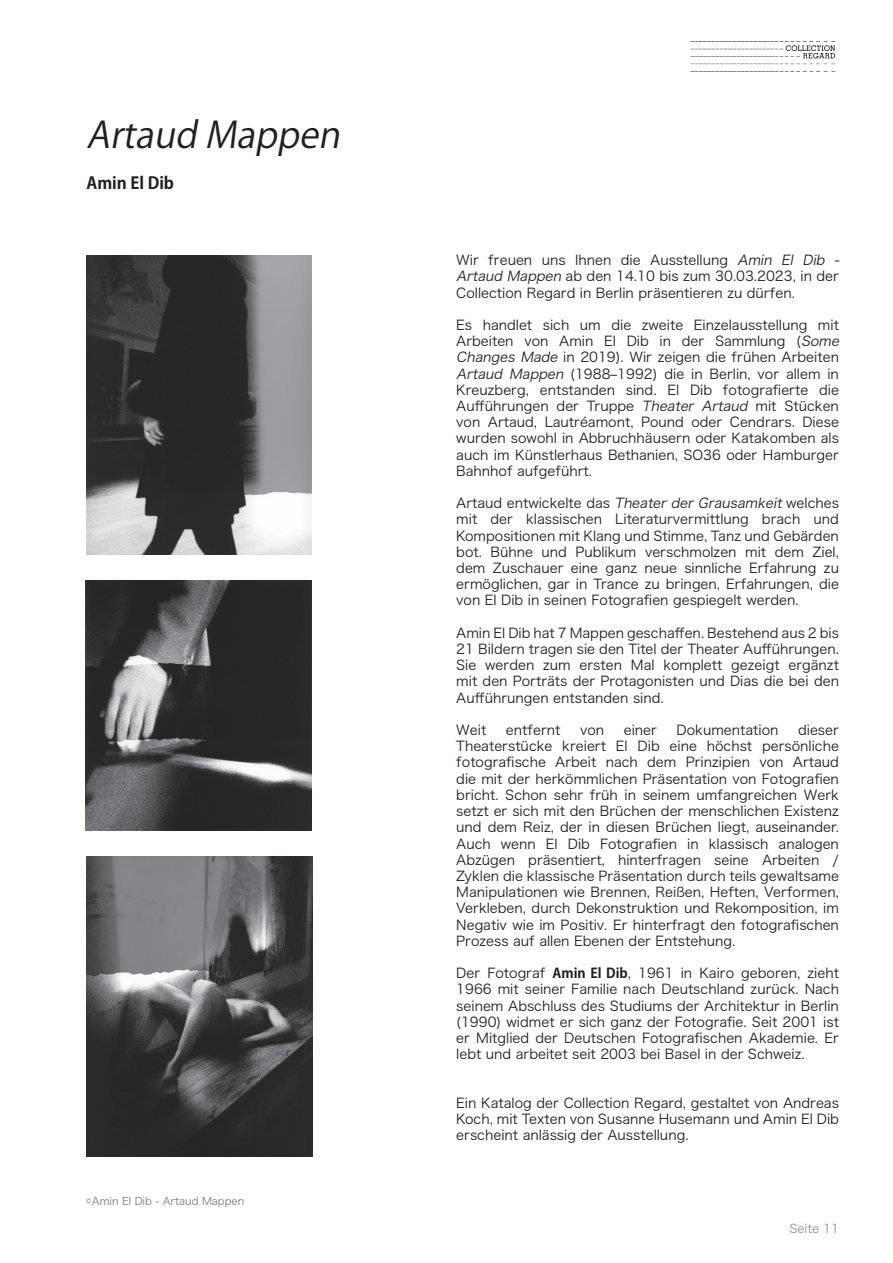
<style>
.page{position:relative;width:893px;height:1263px;background:#fff}
.page>*{position:absolute;margin:0;border:0;box-sizing:border-box;transform-origin:0 0}
.t1{font:italic 36px "Koz Go Pr 6 N";color:#231f20}
.t2{font:700 16.5px "Koz Go Pr 6 N";color:#231f20}
.t3{font:13.5px/16.2px "Hira Kaku Pro N W3";color:#231f20;text-align:justify}
.t4{font:12px "Hira Kaku Pro N W3";color:#948f89}
.t5{font:10.5px "Hira Kaku Pro N W3";color:#807b74}
.s1{font-style:italic}
.s2{font-family:"Koz Go Pr 6 N";font-weight:700}
</style>
<div class="page">
<img style="left:87px;top:255px;width:225px;height:299px">
<img style="left:87px;top:857px;width:226px;height:300px">
<img style="left:86px;top:580px;width:226px;height:251px">
<img style="left:690px;top:41px;width:146px;height:31px">
<h1 class="t1" style="left:86px;top:115px;width:266px">Artaud Mappen</h1>
<p class="t2" style="left:86px;top:174px;width:89px">Amin El Dib</p>
<p class="t5" style="left:86px;top:1191px;width:160px">©Amin El Dib - Artaud Mappen</p>
<p class="t3" style="left:456px;top:251px;width:388px;text-align:left">Wir freuen uns Ihnen die Ausstellung <span class="s1">Amin El Dib -<br>Artaud Mappen</span> ab den 14.10 bis zum 30.03.2023, in der<br>Collection Regard in Berlin präsentieren zu dürfen.</p>
<p class="t3" style="left:456px;top:316px;width:388px;text-align:left">Es handlet sich um die zweite Einzelausstellung mit Arbeiten von Amin El Dib in der Sammlung (<span class="s1">Some Changes Made</span> in 2019). Wir zeigen die frühen Arbeiten <span class="s1">Artaud Mappen</span> (1988–1992) die in Berlin, vor allem in Kreuzberg, entstanden sind. El Dib fotografierte die Aufführungen der Truppe <span class="s1">Theater Artaud</span> mit Stücken von Artaud, Lautréamont, Pound oder Cendrars. Diese wurden sowohl in Abbruchhäusern oder Katakomben als auch im Künstlerhaus Bethanien, SO36 oder Hamburger Bahnhof aufgeführt.</p>
<p class="t3" style="left:456px;top:494px;width:384px">Artaud entwickelte das <span class="s1">TheaterderGrausamkeit</span>welches mit der klassischen Literaturvermittlung brach und Kompositionen mit Klang und Stimme, Tanz und Gebärden bot. Bühne und Publikum verschmolzen mit dem Ziel, dem Zuschauer eine ganz neue sinnliche Erfahrung zu ermöglichen, gar in Trance zu bringen, Erfahrungen, die von El Dib in seinen Fotografien gespiegelt werden.</p>
<p class="t3" style="left:456px;top:624px;width:384px">Amin El Dib hat 7 Mappen geschaffen. Bestehend aus 2 bis 21 Bildern tragen sie den Titel der Theater Aufführungen.<br>Sie werden zum ersten Mal komplett gezeigt ergänzt mit den Porträts der Protagonisten und Dias die bei den Aufführungen entstanden sind.</p>
<p class="t3" style="left:456px;top:721px;width:32px">Weit</p>
<p class="t3" style="left:506px;top:721px;width:56px">entfernt</p>
<p class="t3" style="left:580px;top:721px;width:26px">von</p>
<p class="t3" style="left:624px;top:721px;width:35px">einer</p>
<p class="t3" style="left:677px;top:721px;width:103px">Dokumentation</p>
<p class="t3" style="left:456px;top:721px;width:384px;text-indent:342px">dieser Theaterstücke kreiert El Dib eine höchst persönliche fotografische Arbeit nach dem Prinzipien von Artaud die mit der herkömmlichen Präsentation von Fotografien bricht. Schon sehr früh in seinem umfangreichen Werk setzt er sich mit den Brüchen der menschlichen Existenz und dem Reiz, der in diesen Brüchen liegt, auseinander.<br>Auch wenn El Dib Fotografien in klassisch analogen Abzügen präsentiert, hinterfragen seine Arbeiten / Zyklen die klassische Präsentation durch teils gewaltsame Manipulationen wie Brennen, Reißen, Heften, Verformen, Verkleben, durch Dekonstruktion und Rekomposition, im Negativ wie im Positiv. Er hinterfragt den fotografischen Prozess auf allen Ebenen der Entstehung.</p>
<p class="t3" style="left:456px;top:964px;width:384px">Der Fotograf <span class="s2">Amin El Dib</span>, 1961 in Kairo geboren, zieht 1966 mit seiner Familie nach Deutschland zurück. Nach seinem Abschluss des Studiums der Architektur in Berlin (1990) widmet er sich ganz der Fotografie. Seit 2001 ist er Mitglied der Deutschen Fotografischen Akademie. Er lebt und arbeitet seit 2003 bei Basel in der Schweiz.</p>
<p class="t3" style="left:456px;top:1093px;width:384px">Ein Katalog der Collection Regard, gestaltet von Andreas Koch, mit Texten von Susanne Husemann und Amin El Dib erscheint anlässig der Ausstellung.</p>
<p class="t4" style="left:789px;top:1218px;width:51px">Seite 11</p>
</div>
